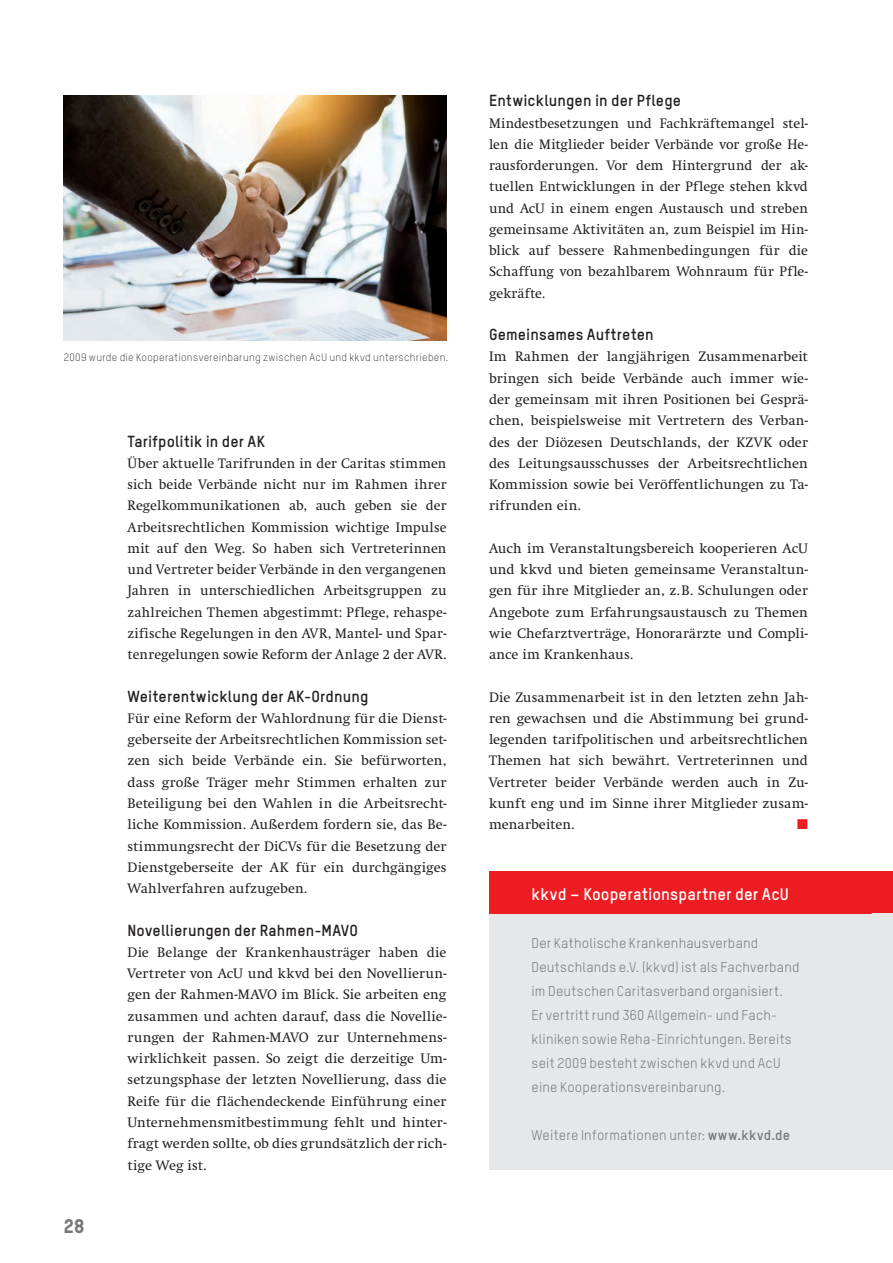
<style>
.page{position:relative;width:893px;height:1263px;background:#fff}
.page>*{position:absolute;margin:0;border:0;box-sizing:border-box;transform-origin:0 0}
.t1{font:19.5px "TSTARPRO Headline";color:#76787b}
.t2{font:700 16.5px "TSTARPRO";letter-spacing:.005em;color:#fff}
.t3{font:700 15.75px "TSTARPRO";letter-spacing:.01em;color:#231f20}
.t4{font:14.25px/21.3px "Swift EF";letter-spacing:.01em;color:#231f20;text-align:justify}
.t5{font:13.8px/24px "TSTARPRO";letter-spacing:.015em;color:#76787b}
.t6{font:300 10.5px "TSTARPRO";letter-spacing:.03em;color:#231f20}
.s1{font-weight:700}
</style>
<div class="page">
<div style="left:489px;top:913px;width:404px;height:256px;background:#e6e7e9"></div>
<div style="left:489px;top:872px;width:404px;height:41px;background:#ee1d23"></div>
<div style="left:489px;top:871px;width:383px;height:43px;background:#ee1d23"></div>
<img style="left:64px;top:96px;width:382px;height:244px">
<p class="t6" style="left:64px;top:351px;width:386px">2009 wurde die Kooperationsvereinbarung zwischen AcU und kkvd unterschrieben.</p>
<h1 class="t1" style="left:64px;top:1214px;width:22px">28</h1>
<p class="t3" style="left:128px;top:431px;width:139px">Tarifpolitik in der AK</p>
<p class="t4" style="left:128px;top:453px;width:320px">Über aktuelle Tarifrunden in der Caritas stimmen sich beide Verbände nicht nur im Rahmen ihrer Regelkommunikationen ab, auch geben sie der Arbeitsrechtlichen Kommission wichtige Impulse mit auf den Weg. So haben sich Vertreterinnen und Vertreter beider Verbände in den vergangenen Jahren in unterschiedlichen Arbeitsgruppen zu zahlreichen Themen abgestimmt: Pflege, rehaspe&shy;zifische Regelungen in den AVR, Mantel- und Spar&shy;tenregelungen sowie Reform der Anlage 2 der AVR.</p>
<p class="t3" style="left:128px;top:686px;width:242px">Weiterentwicklung der AK-Ordnung</p>
<p class="t4" style="left:128px;top:708px;width:320px">Für eine Reform der Wahlordnung für die Dienst&shy;geberseite der Arbeitsrechtlichen Kommission set&shy;zen sich beide Verbände ein. Sie befürworten, dass große Träger mehr Stimmen erhalten zur Beteiligung bei den Wahlen in die Arbeitsrecht&shy;liche Kommission. Außerdem fordern sie, das Be&shy;stimmungsrecht der DiCVs für die Besetzung der Dienstgeberseite der AK für ein durchgängiges Wahlverfahren aufzugeben.</p>
<p class="t3" style="left:128px;top:920px;width:232px">Novellierungen der Rahmen-MAVO</p>
<p class="t4" style="left:128px;top:942px;width:320px">Die Belange der Krankenhausträger haben die Vertreter von AcU und kkvd bei den Novellierun&shy;gen der Rahmen-MAVO im Blick. Sie arbeiten eng zusammen und achten darauf, dass die Novellie&shy;rungen der Rahmen-MAVO zur Unternehmens&shy;wirklichkeit passen. So zeigt die derzeitige Um&shy;setzungsphase der letzten Novellierung, dass die Reife für die flächendeckende Einführung einer Unternehmensmitbestimmung fehlt und hinter&shy;fragt werden sollte, ob dies grundsätzlich der rich&shy;tige Weg ist.</p>
<p class="t3" style="left:489px;top:91px;width:194px">Entwicklungen in der Pflege</p>
<p class="t4" style="left:489px;top:113px;width:320px">Mindestbesetzungen und Fachkräftemangel stel&shy;len die Mitglieder beider Verbände vor große He&shy;rausforderungen. Vor dem Hintergrund der ak&shy;tuellen Entwicklungen in der Pflege stehen kkvd und AcU in einem engen Austausch und streben gemeinsame Aktivitäten an, zum Beispiel im Hin&shy;blick auf bessere Rahmenbedingungen für die Schaffung von bezahlbarem Wohnraum für Pfle&shy;gekräfte.</p>
<p class="t3" style="left:489px;top:325px;width:166px">Gemeinsames Auftreten</p>
<p class="t4" style="left:489px;top:346px;width:320px">Im Rahmen der langjährigen Zusammenarbeit bringen sich beide Verbände auch immer wie&shy;der gemeinsam mit ihren Positionen bei Gesprä&shy;chen, beispielsweise mit Vertretern des Verban&shy;des der Diözesen Deutschlands, der KZVK oder des Leitungsausschusses der Arbeitsrechtlichen Kommission sowie bei Veröffentlichungen zu Ta&shy;rifrunden ein.</p>
<p class="t4" style="left:489px;top:538px;width:320px">Auch im Veranstaltungsbereich kooperieren AcU und kkvd und bieten gemeinsame Veranstaltun&shy;gen für ihre Mitglieder an, z.B. Schulungen oder Angebote zum Erfahrungsaustausch zu Themen wie Chefarztverträge, Honorarärzte und Compli&shy;ance im Krankenhaus.</p>
<p class="t4" style="left:489px;top:687px;width:320px">Die Zusammenarbeit ist in den letzten zehn Jah&shy;ren gewachsen und die Abstimmung bei grund&shy;legenden tarifpolitischen und arbeitsrechtlichen Themen hat sich bewährt. Vertreterinnen und Vertreter beider Verbände werden auch in Zu&shy;kunft eng und im Sinne ihrer Mitglieder zusam&shy;menarbeiten.</p>
<p class="t2" style="left:531px;top:884px;width:259px">kkvd – Kooperationspartner der AcU</p>
<p class="t5" style="left:531px;top:930px;width:270px">Der Katholische Krankenhausverband Deutschlands e.V. (kkvd) ist als Fachverband im Deutschen Caritasverband organisiert.<br>Er vertritt rund 360 Allgemein- und Fach&shy;kliniken sowie Reha-Einrichtungen. Bereits seit 2009 besteht zwischen kkvd und AcU eine Kooperationsvereinbarung.</p>
<p class="t5" style="left:531px;top:1122px;width:260px">Weitere Informationen unter: <span class="s1">www.kkvd.de</span></p>
</div>
